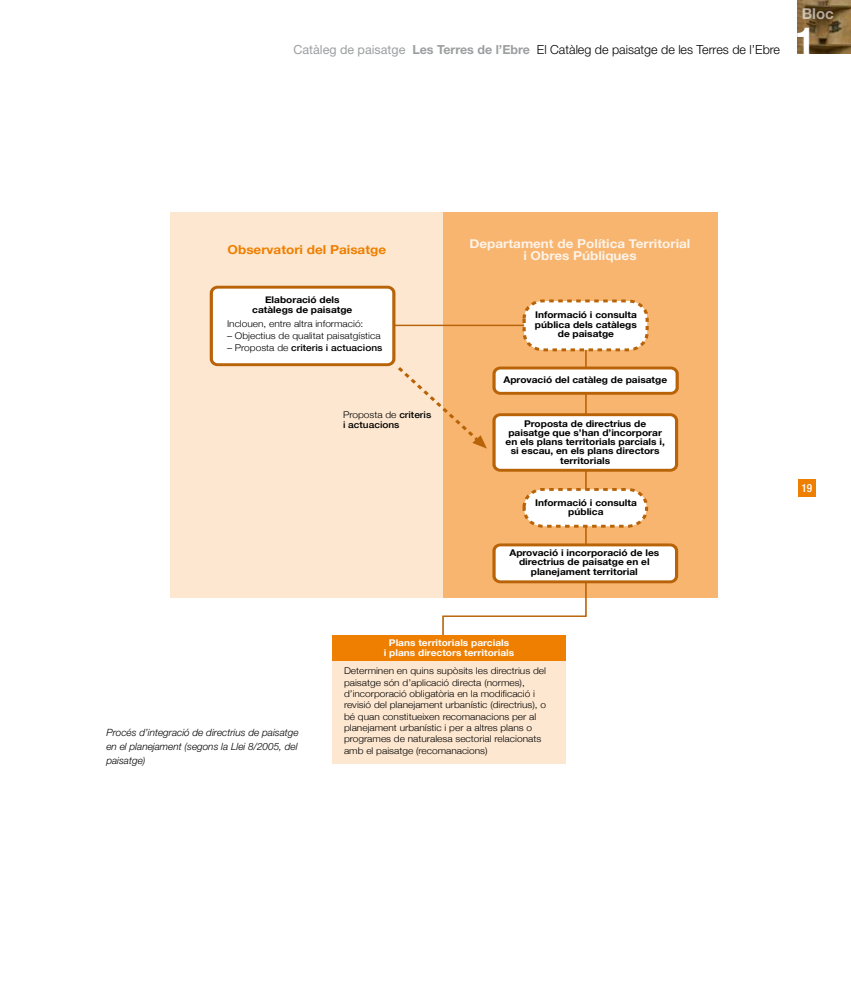
<style>
.page{position:relative;width:851px;height:993px;background:#fff}
.page>*{position:absolute;margin:0;border:0;box-sizing:border-box;transform-origin:0 0}
.t1{font:700 37.5px "Helvetica Neue LT Std";color:#fff}
.t2{font:700 15px "Helvetica Neue LT Std";color:#fff}
.t3{font:300 12.5px "Helvetica Neue LT Std";color:#000}
.t4{font:700 12.38px/12.4px "Helvetica Neue";color:#fef3e8;text-align:center;scale:1.09 1}
.t5{font:700 12.38px "Helvetica Neue";color:#ee7f00;scale:1.09 1}
.t6{font:500 condensed 11.25px "Helvetica Neue LT Std";color:#fff}
.t7{font:italic 300 10px/13.8px "Helvetica Neue LT Std";color:#000;text-align:justify}
.t8{font:300 9.25px/11.4px "Helvetica Neue";color:#000;scale:1.09 1}
.t9{font:700 9.25px/9.2px "Helvetica Neue";color:#000;text-align:center;scale:1.09 1}
.t10{font:500 9.25px/10.2px "Helvetica Neue";color:#000;scale:1.09 1}
.t11{font:700 9.25px/9.2px "Helvetica Neue";color:#fff;text-align:center;scale:1.09 1}
.s1{font-weight:400;color:#9c9e9f}
.s2{font-weight:700;color:#9c9e9f}
.s3{font-weight:300}
</style>
<div class="page">
<div style="left:797px;top:478px;width:18px;height:18px;background:#ee7f00"></div>
<img style="left:797px;top:0;width:53px;height:53px">
<div style="left:170px;top:211px;width:547px;height:386px;background:#fde7d0"></div>
<div style="left:443px;top:211px;width:274px;height:386px;background:#f7b570"></div>
<svg style="left:392px;top:324px;width:195px;height:311px"></svg>
<div style="left:494px;top:368px;width:183px;height:25px;background:#fff;border-radius:6px"></div>
<div style="left:492px;top:366px;width:186px;height:28px;border:3px solid #b86308;border-radius:6px"></div>
<div style="left:524px;top:301px;width:123px;height:49px;background:#fff;border-radius:18px"></div>
<div style="left:522px;top:299px;width:126px;height:52px;border:3px dashed #b86308;border-radius:18px"></div>
<div style="left:494px;top:414px;width:182px;height:56px;background:#fff;border-radius:6px"></div>
<div style="left:492px;top:413px;width:186px;height:58px;border:3px solid #b86308;border-radius:6px"></div>
<div style="left:494px;top:544px;width:182px;height:37px;background:#fff;border-radius:6px"></div>
<div style="left:492px;top:543px;width:186px;height:40px;border:3px solid #b86308;border-radius:6px"></div>
<svg style="left:521px;top:486px;width:128px;height:43px"></svg>
<div style="left:211px;top:287px;width:183px;height:77px;background:#fff;border-radius:6px"></div>
<div style="left:210px;top:285px;width:185px;height:81px;border:3px solid #b86308;border-radius:6px"></div>
<div style="left:332px;top:635px;width:234px;height:128px;background:#fde7d0"></div>
<div style="left:332px;top:635px;width:234px;height:25px;background:#ee7f00"></div>
<svg style="left:394px;top:364px;width:93px;height:84px"></svg>
<h3 class="t3" style="left:293px;top:42px;width:488px"><span class="s1">Catàleg de paisatge</span> <span class="s2">Les Terres de l’Ebre</span> El Catàleg de paisatge de les Terres de l’Ebre</h3>
<h2 class="t2" style="left:801px;top:4px;width:34px">Bloc</h2>
<h1 class="t1" style="left:794px;top:17px;width:22px">1</h1>
<h3 class="t5" style="left:227px;top:241px;width:147px">Observatori del Paisatge</h3>
<h3 class="t4" style="left:469px;top:237px;width:204px">Departament de Política Territorial i Obres Públiques</h3>
<p class="t9" style="left:252px;top:295px;width:93px">Elaboració dels catàlegs de paisatge</p>
<p class="t8" style="left:227px;top:318px;width:127px">Inclouen, entre altra informació:</p>
<p class="t8" style="left:227px;top:330px;width:142px">– Objectius de qualitat paisatgística</p>
<p class="t10" style="left:227px;top:342px;width:144px"><span class="s3">– Proposta de</span> criteris i actuacions</p>
<p class="t9" style="left:535px;top:310px;width:95px">Informació i consulta pública dels catàlegs de paisatge</p>
<p class="t9" style="left:503px;top:374px;width:152px">Aprovació del catàleg de paisatge</p>
<p class="t9" style="left:505px;top:418px;width:148px">Proposta de directrius de paisatge que s’han d’incorporar en els plans territorials parcials i, si escau, en els plans directors territorials</p>
<p class="t9" style="left:535px;top:497px;width:95px">Informació i consulta pública</p>
<p class="t9" style="left:509px;top:548px;width:139px">Aprovació i incorporació de les directrius de paisatge en el planejament territorial</p>
<p class="t10" style="left:343px;top:409px;width:82px"><span class="s3">Proposta de</span> criteris i actuacions</p>
<p class="t7" style="left:106px;top:725px;width:194px">Procés d’integració de directrius de paisatge en el planejament (segons la Llei 8/2005, del paisatge)</p>
<p class="t11" style="left:384px;top:638px;width:121px">Plans territorials parcials<br>i plans directors territorials</p>
<p class="t8" style="left:344px;top:665px;width:187px">Determinen en quins supòsits les directrius del paisatge són d’aplicació directa (normes), d’incorporació obligatòria en la modificació i revisió del planejament urbanístic (directrius), o bé quan constitueixen recomanacions per al planejament urbanístic i per a altres plans o programes de naturalesa sectorial relacionats amb el paisatge (recomanacions)</p>
<p class="t6" style="left:801px;top:481px;width:12px">19</p>
</div>
